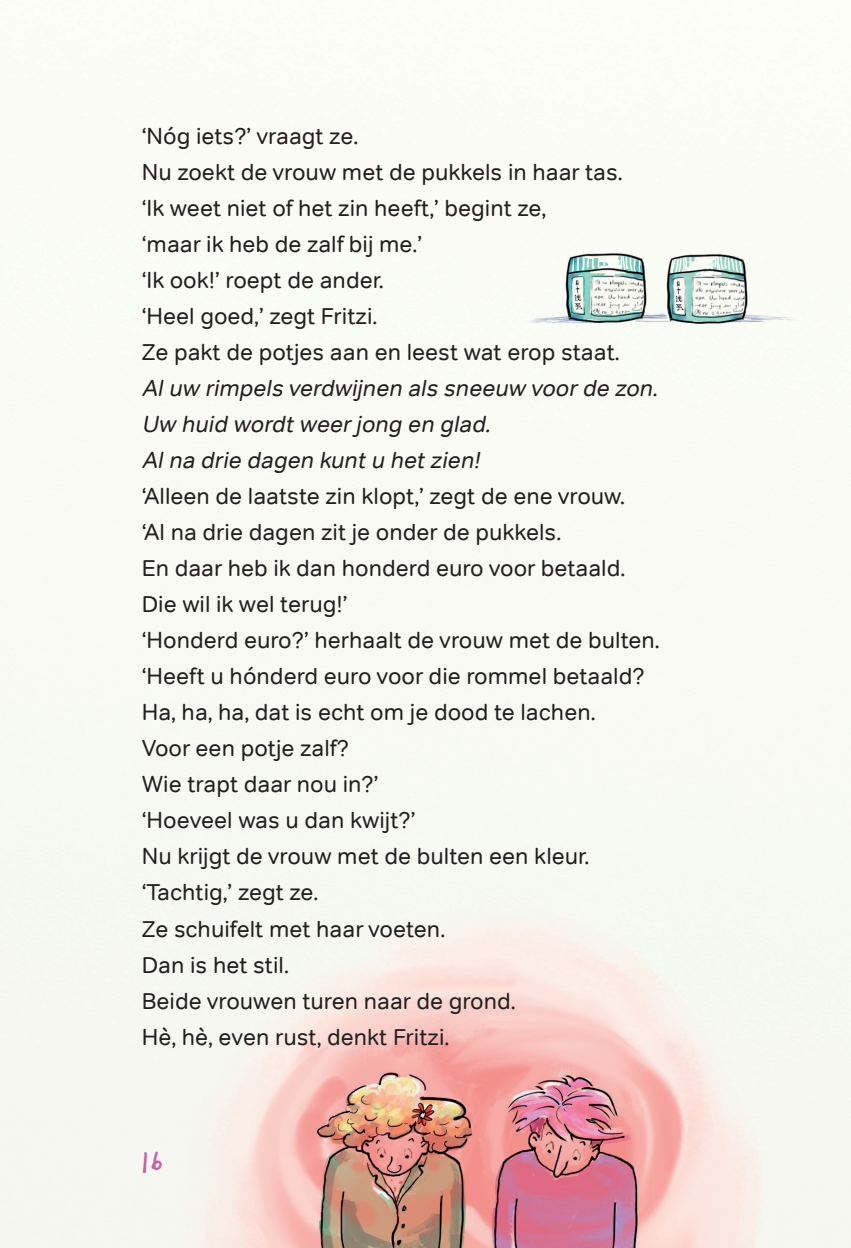
<style>
.page{position:relative;width:851px;height:1248px;background:#fff}
.page>*{position:absolute;margin:0;border:0;box-sizing:border-box;transform-origin:0 0}
.t1{font:34px "Skippy Sharp";color:#c361a6}
.t2{font:23px/36px "Tondo";color:#231f20}
.t3{font:italic 23px/36px "Tondo";color:#231f20}
</style>
<div class="page">
<img style="left:0;top:14px;width:850px;height:1233px">
<p class="t2" style="left:142px;top:118px;width:482px">‘Nóg iets?’ vraagt ze.<br>Nu zoekt de vrouw met de pukkels in haar tas. ‘Ik weet niet of het zin heeft,’ begint ze,<br>‘maar ik heb de zalf bij me.’<br>‘Ik ook!’ roept de ander.<br>‘Heel goed,’ zegt Fritzi.<br>Ze pakt de potjes aan en leest wat erop staat.</p>
<p class="t3" style="left:142px;top:370px;width:522px">Aluw rimpels verdwijnen als sneeuw voorde zon.<br>Uw huid wordtweerjong en glad.<br>Alna drie dagen kuntu hetzien!</p>
<p class="t2" style="left:142px;top:478px;width:519px">‘Alleen de laatste zin klopt,’ zegt de ene vrouw.<br>‘Al na drie dagen zit je onder de pukkels.<br>En daar heb ik dan honderd euro voor betaald.<br>Die wil ik wel terug!’<br>‘Honderd euro?’ herhaalt de vrouw met de bulten. ‘Heeft u hónderd euro voor die rommel betaald?<br>Ha, ha, ha, dat is echt om je dood te lachen.<br>Voor een potje zalf?<br>Wie trapt daar nou in?’<br>‘Hoeveel was u dan kwijt?’<br>Nu krijgt de vrouw met de bulten een kleur. ‘Tachtig,’ zegt ze.<br>Ze schuifelt met haar voeten.<br>Dan is het stil.<br>Beide vrouwen turen naar de grond.<br>Hè, hè, even rust, denkt Fritzi.</p>
<h1 class="t1" style="left:142px;top:1138px;width:22px">16</h1>
</div>
